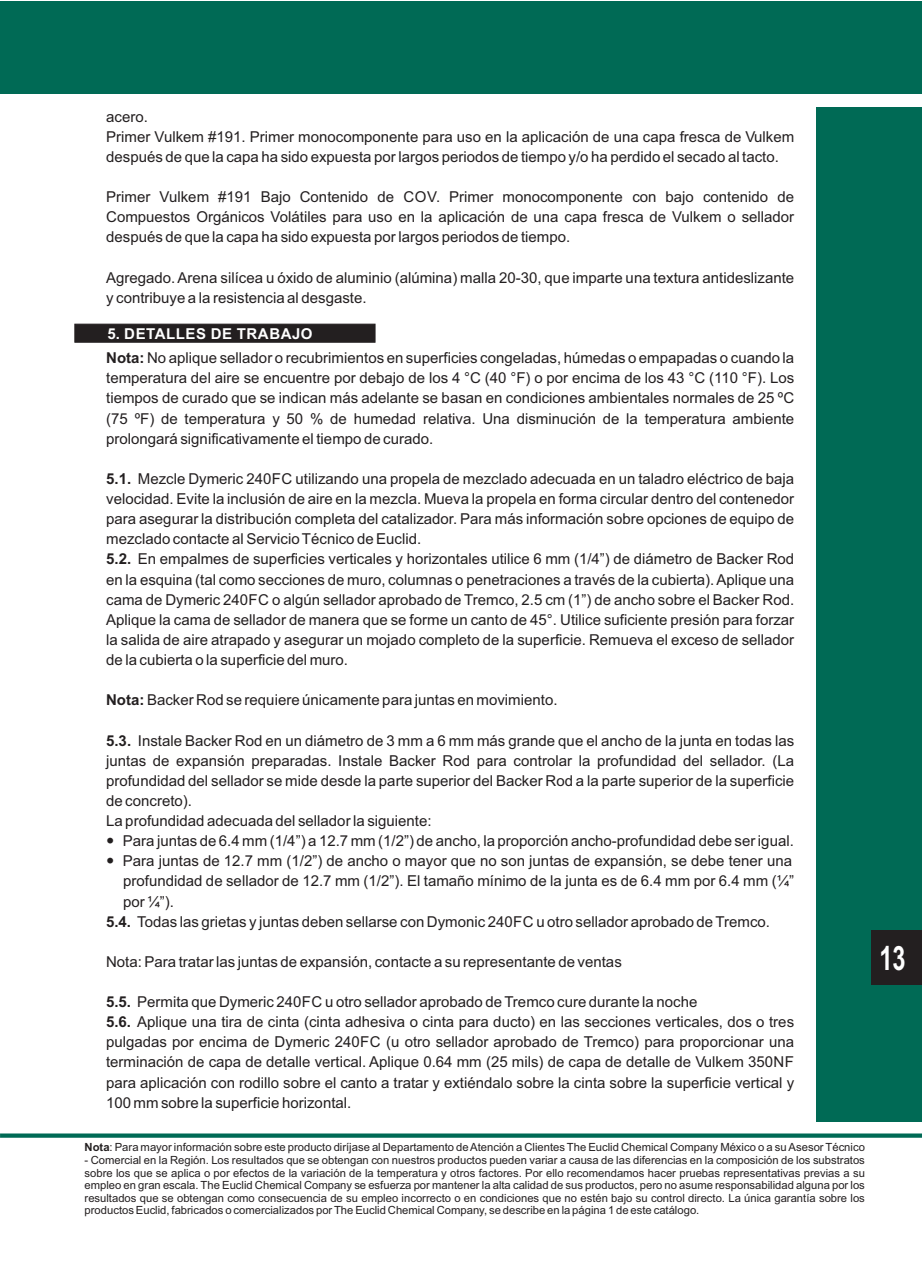
<style>
.page{position:relative;width:922px;height:1280px;background:#fff}
.page>*{position:absolute;margin:0;border:0;box-sizing:border-box;transform-origin:0 0}
.t1{font:700 33.5px "Arial Narrow";color:#fff;scale:.85 1}
.t2{font:15px/20px "Arial";color:#231f20}
.t3{font:700 15px "Arial";letter-spacing:.035em;color:#fff}
.t4{font:11.25px/12.5px "Arial";color:#231f20;text-align:justify}
.s1{font-weight:700}
</style>
<div class="page">
<div style="left:815px;top:107px;width:106px;height:1014px;background:#006a55"></div>
<div style="left:0;top:1px;width:921px;height:92px;background:#006a55"></div>
<svg style="left:0;top:1133px;width:921px;height:4px;background:#1f7c6a"></svg>
<svg style="left:74px;top:323px;width:301px;height:20px;background:#2d292a"></svg>
<div style="left:871px;top:930px;width:50px;height:55px;background:#231f20"></div>
<p class="t2" style="left:106px;top:108px;width:689px">acero.<br>Primer Vulkem #191. Primer monocomponente para uso en la aplicación de una capa fresca de Vulkem después de que la capa ha sido expuesta por largos periodos de tiempo y/o ha perdido el secado al tacto.</p>
<p class="t2" style="left:106px;top:188px;width:689px;text-align:justify">Primer Vulkem #191 Bajo Contenido de COV. Primer monocomponente con bajo contenido de Compuestos Orgánicos Volátiles para uso en la aplicación de una capa fresca de Vulkem o sellador después de que la capa ha sido expuesta por largos periodos de tiempo.</p>
<p class="t2" style="left:106px;top:269px;width:689px">Agregado. Arena silícea u óxido de aluminio (alúmina) malla 20-30, que imparte una textura antideslizante y contribuye a la resistencia al desgaste.</p>
<p class="t3" style="left:107px;top:327px;width:207px">5. DETALLES DE TRABAJO</p>
<p class="t2" style="left:106px;top:349px;width:689px;text-align:justify"><span class="s1">Nota:</span> No aplique sellador o recubrimientos en superficies congeladas, húmedas o empapadas o cuando la temperatura del aire se encuentre por debajo de los 4 °C (40 °F) o por encima de los 43 °C (110 °F). Los tiempos de curado que se indican más adelante se basan en condiciones ambientales normales de 25 ºC (75 ºF) de temperatura y 50 % de humedad relativa. Una disminución de la temperatura ambiente prolongará significativamente el tiempo de curado.</p>
<p class="t2" style="left:106px;top:470px;width:689px"><span class="s1">5.1.</span> Mezcle Dymeric 240FC utilizando una propela de mezclado adecuada en un taladro eléctrico de baja velocidad. Evite la inclusión de aire en la mezcla. Mueva la propela en forma circular dentro del contenedor para asegurar la distribución completa del catalizador. Para más información sobre opciones de equipo de mezclado contacte al Servicio Técnico de Euclid.<br><span class="s1">5.2.</span> En empalmes de superficies verticales y horizontales utilice 6 mm (1/4”) de diámetro de Backer Rod en la esquina (tal como secciones de muro, columnas o penetraciones a través de la cubierta). Aplique una cama de Dymeric 240FC o algún sellador aprobado de Tremco, 2.5 cm (1”) de ancho sobre el Backer Rod.<br>Aplique la cama de sellador de manera que se forme un canto de 45°. Utilice suficiente presión para forzar la salida de aire atrapado y asegurar un mojado completo de la superficie. Remueva el exceso de sellador de la cubierta o la superficie del muro.</p>
<p class="t2" style="left:106px;top:691px;width:453px"><span class="s1">Nota:</span> Backer Rod se requiere únicamente para juntas en movimiento.</p>
<p class="t2" style="left:106px;top:731px;width:689px"><span class="s1">5.3.</span> Instale Backer Rod en un diámetro de 3 mm a 6 mm más grande que el ancho de la junta en todas las juntas de expansión preparadas. Instale Backer Rod para controlar la profundidad del sellador. (La profundidad del sellador se mide desde la parte superior del Backer Rod a la parte superior de la superficie de concreto).<br>La profundidad adecuada del sellador la siguiente:</p>
<p class="t2" style="left:123px;top:832px;width:672px">Para juntas de 6.4 mm (1/4”) a 12.7 mm (1/2”) de ancho, la proporción ancho-profundidad debe ser igual.</p>
<p class="t2" style="left:123px;top:852px;width:670px">Para juntas de 12.7 mm (1/2”) de ancho o mayor que no son juntas de expansión, se debe tener una</p>
<p class="t2" style="left:123px;top:872px;width:672px">profundidad de sellador de 12.7 mm (1/2”). El tamaño mínimo de la junta es de 6.4 mm por 6.4 mm (¼”</p>
<p class="t2" style="left:123px;top:892px;width:52px">por ¼”).</p>
<p class="t2" style="left:106px;top:912px;width:665px"><span class="s1">5.4.</span> Todas las grietas y juntas deben sellarse con Dymonic 240FC u otro sellador aprobado de Tremco.</p>
<p class="t2" style="left:106px;top:952px;width:517px">Nota: Para tratar las juntas de expansión, contacte a su representante de ventas</p>
<p class="t2" style="left:106px;top:993px;width:689px"><span class="s1">5.5.</span> Permita que Dymeric 240FC u otro sellador aprobado de Tremco cure durante la noche<br><span class="s1">5.6.</span> Aplique una tira de cinta (cinta adhesiva o cinta para ducto) en las secciones verticales, dos o tres pulgadas por encima de Dymeric 240FC (u otro sellador aprobado de Tremco) para proporcionar una terminación de capa de detalle vertical. Aplique 0.64 mm (25 mils) de capa de detalle de Vulkem 350NF para aplicación con rodillo sobre el canto a tratar y extiéndalo sobre la cinta sobre la superficie vertical y 100 mm sobre la superficie horizontal.</p>
<p class="t4" style="left:85px;top:1141px;width:781px"><span class="s1">Nota</span>: Para mayor información sobre este producto diríjase al Departamento de Atención a Clientes The Euclid Chemical Company México o a su Asesor Técnico</p>
<p class="t4" style="left:85px;top:1154px;width:781px">- Comercial en la Región. Los resultados que se obtengan con nuestros productos pueden variar a causa de las diferencias en la composición de los substratos sobre los que se aplica o por efectos de la variación de la temperatura y otros factores. Por ello recomendamos hacer pruebas representativas previas a su empleo en gran escala. The Euclid Chemical Company se esfuerza por mantener la alta calidad de sus productos, pero no asume responsabilidad alguna por los resultados que se obtengan como consecuencia de su empleo incorrecto o en condiciones que no estén bajo su control directo. La única garantía sobre los productos Euclid, fabricados o comercializados por The Euclid Chemical Company, se describe en la página 1 de este catálogo.</p>
<h1 class="t1" style="left:879px;top:932px;width:32px">13</h1>
</div>
